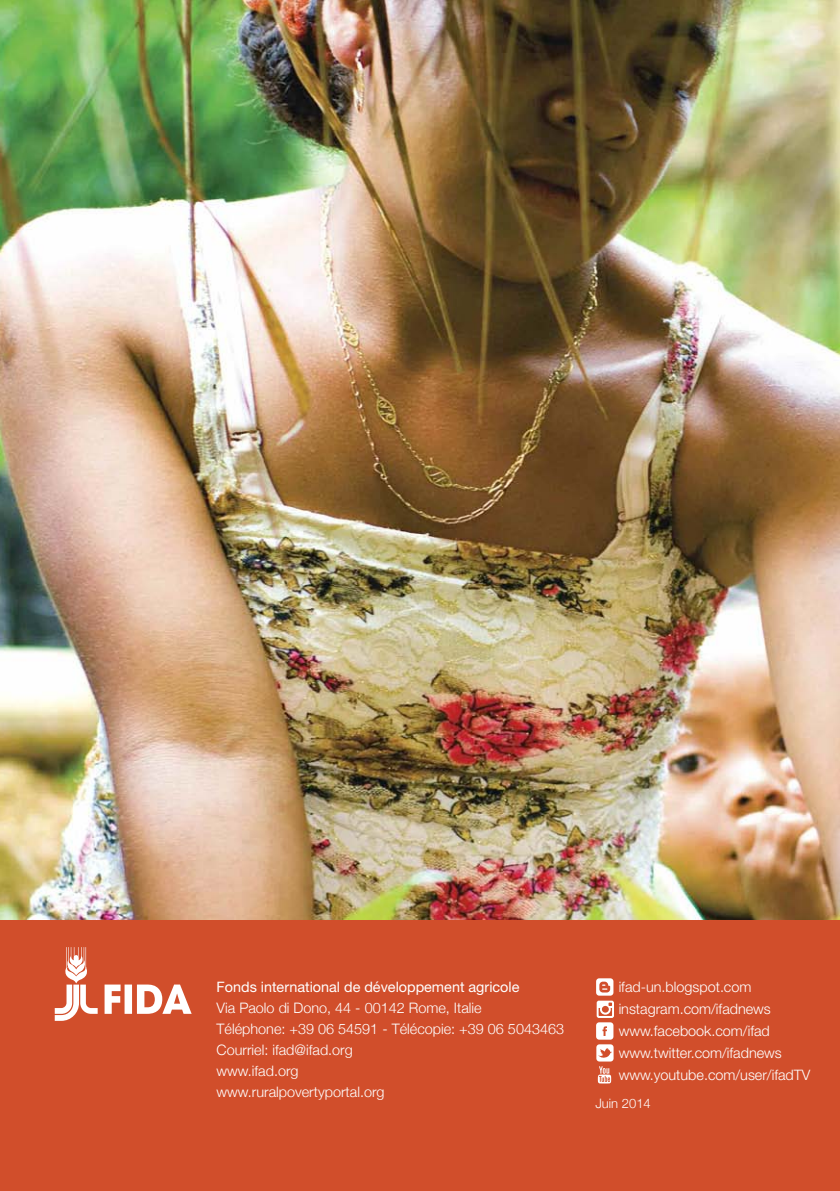
<style>
.page{position:relative;width:840px;height:1191px;background:#fff}
.page>*{position:absolute;margin:0;border:0;box-sizing:border-box;transform-origin:0 0}
.t1{font:300 14.4px/21px "Helvetica Neue";color:#fff}
.t2{font:14.4px "Helvetica Neue";color:#fff}
.t3{font:300 13px "Helvetica Neue";color:#fff}
</style>
<div class="page">
<img style="left:0;top:0;width:839px;height:920px">
<div style="left:0;top:920px;width:839px;height:271px;background:#d14e2b"></div>
<svg style="left:596px;top:978px;width:17px;height:105px"></svg>
<svg style="left:104px;top:984px;width:87px;height:29px"></svg>
<svg style="left:55px;top:947px;width:43px;height:73px"></svg>
<p class="t2" style="left:216px;top:982px;width:304px">Fonds international de développement agricole</p>
<p class="t1" style="left:216px;top:997px;width:349px">Via Paolo di Dono, 44 - 00142 Rome, Italie<br>Téléphone: +39 06 54591 - Télécopie: +39 06 5043463<br>Courriel: ifad@ifad.org<br>www.ifad.org<br>www.ruralpovertyportal.org</p>
<p class="t1" style="left:618px;top:977px;width:193px;line-height:22px">ifad-un.blogspot.com instagram.com/ifadnews www.facebook.com/ifad www.twitter.com/ifadnews www.youtube.com/user/ifadTV</p>
<p class="t3" style="left:595px;top:1095px;width:57px">Juin 2014</p>
</div>
